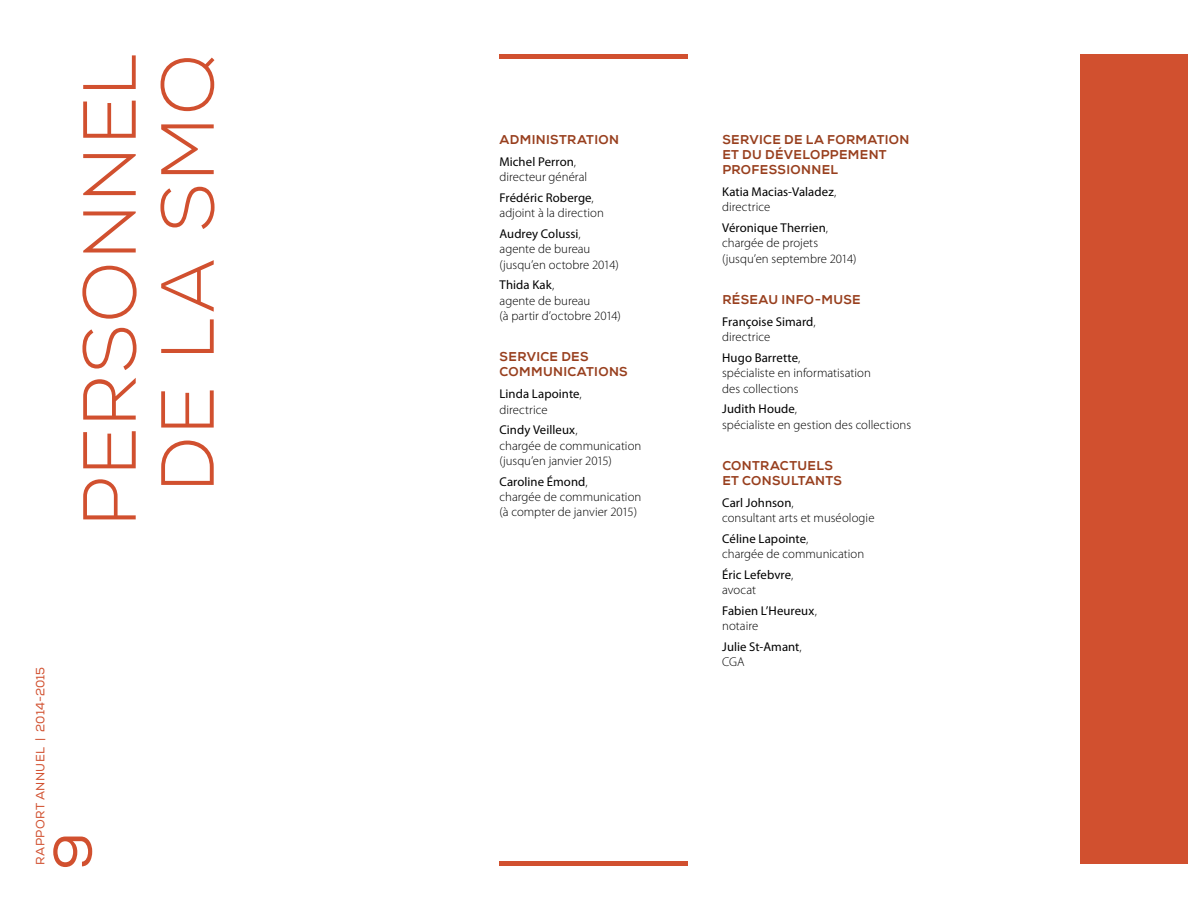
<style>
.page{position:relative;width:1188px;height:918px;background:#fff}
.page>*{position:absolute;margin:0;border:0;box-sizing:border-box;transform-origin:0 0}
.t1{font:300 75px/78px "Nexa";letter-spacing:.02em;color:#d1502f;text-align:center}
.t2{font:54px "Nexa";color:#d1502f}
.Liste_de_personnes{font:300 12.75px/15.3px "Myriad Pro";color:#000}
.Liste_de_personnes-2{font:12.75px/15.3px "Myriad Pro";letter-spacing:.005em;color:#000}
.ST_4{font:800 12.75px/15px "Nexa";letter-spacing:.03em;color:#983f1e}
.t3{font:12px "Nexa";letter-spacing:.02em;color:#d1502f}
.s1{font-weight:400}
.s2{font-weight:300}
</style>
<div class="page">
<div style="left:500px;top:54px;width:188px;height:5px;background:#d1502f"></div>
<hr style="left:500px;top:862px;width:188px;height:4px;background:#d1502f">
<div style="left:1081px;top:54px;width:107px;height:810px;background:#d1502f"></div>
<p class="t1" style="left:73px;top:527px;width:474px;rotate:-90deg">PERSONNEL<br>DE LA SMQ</p>
<p class="t3" style="left:33px;top:865px;width:200px;rotate:-90deg">RAPPORT ANNUEL | 2014-2015</p>
<h2 class="t2" style="left:41px;top:870px;width:39px;rotate:-90deg">9</h2>
<p class="ST_4" style="left:500px;top:132px;width:121px">ADMINISTRATION</p>
<p class="Liste_de_personnes" style="left:499px;top:154px;width:89px"><span class="s1">Michel Perron</span>, directeur général</p>
<p class="Liste_de_personnes" style="left:499px;top:190px;width:106px"><span class="s1">Frédéric Roberge</span>, adjoint à la direction</p>
<p class="Liste_de_personnes" style="left:499px;top:226px;width:121px"><span class="s1">Audrey Colussi</span>, agente de bureau (jusqu’en octobre 2014)</p>
<p class="Liste_de_personnes" style="left:499px;top:278px;width:123px"><span class="s1">Thida Kak</span>,<br>agente de bureau<br>(à partir d’octobre 2014)</p>
<p class="ST_4" style="left:500px;top:350px;width:130px">SERVICE DES<br>COMMUNICATIONS</p>
<p class="Liste_de_personnes-2" style="left:499px;top:387px;width:84px">Linda Lapointe<span class="s2">, directrice</span></p>
<p class="Liste_de_personnes" style="left:499px;top:423px;width:143px"><span class="s1">Cindy Veilleux</span>,<br>chargée de communication (jusqu’en janvier 2015)</p>
<p class="Liste_de_personnes" style="left:499px;top:474px;width:143px"><span class="s1">Caroline Émond</span>,<br>chargée de communication (à compter de janvier 2015)</p>
<p class="ST_4" style="left:722px;top:132px;width:189px">SERVICE DE LA FORMATION<br>ET DU DÉVELOPPEMENT<br>PROFESSIONNEL</p>
<p class="Liste_de_personnes-2" style="left:722px;top:184px;width:116px">Katia Macias-Valadez<span class="s2">, directrice</span></p>
<p class="Liste_de_personnes" style="left:722px;top:220px;width:136px"><span class="s1">Véronique Therrien</span>, chargée de projets (jusqu’en septembre 2014)</p>
<p class="ST_4" style="left:722px;top:292px;width:140px">RÉSEAU INFO-MUSE</p>
<p class="Liste_de_personnes-2" style="left:722px;top:314px;width:95px">Françoise Simard<span class="s2">, directrice</span></p>
<p class="Liste_de_personnes" style="left:722px;top:350px;width:150px"><span class="s1">Hugo Barrette</span>,<br>spécialiste en informatisation des collections</p>
<p class="Liste_de_personnes" style="left:722px;top:402px;width:190px"><span class="s1">Judith Houde</span>,<br>spécialiste en gestion des collections</p>
<p class="ST_4" style="left:722px;top:458px;width:121px">CONTRACTUELS<br>ET CONSULTANTS</p>
<p class="Liste_de_personnes" style="left:722px;top:495px;width:154px"><span class="s1">Carl Johnson</span>,<br>consultant arts et muséologie</p>
<p class="Liste_de_personnes" style="left:722px;top:531px;width:143px"><span class="s1">Céline Lapointe</span>,<br>chargée de communication</p>
<p class="Liste_de_personnes-2" style="left:722px;top:567px;width:73px">Éric Lefebvre<span class="s2">, avocat</span></p>
<p class="Liste_de_personnes-2" style="left:722px;top:603px;width:96px">Fabien L’Heureux<span class="s2">, notaire</span></p>
<p class="Liste_de_personnes-2" style="left:722px;top:639px;width:81px">Julie St-Amant<span class="s2">,<br>CGA</span></p>
</div>
